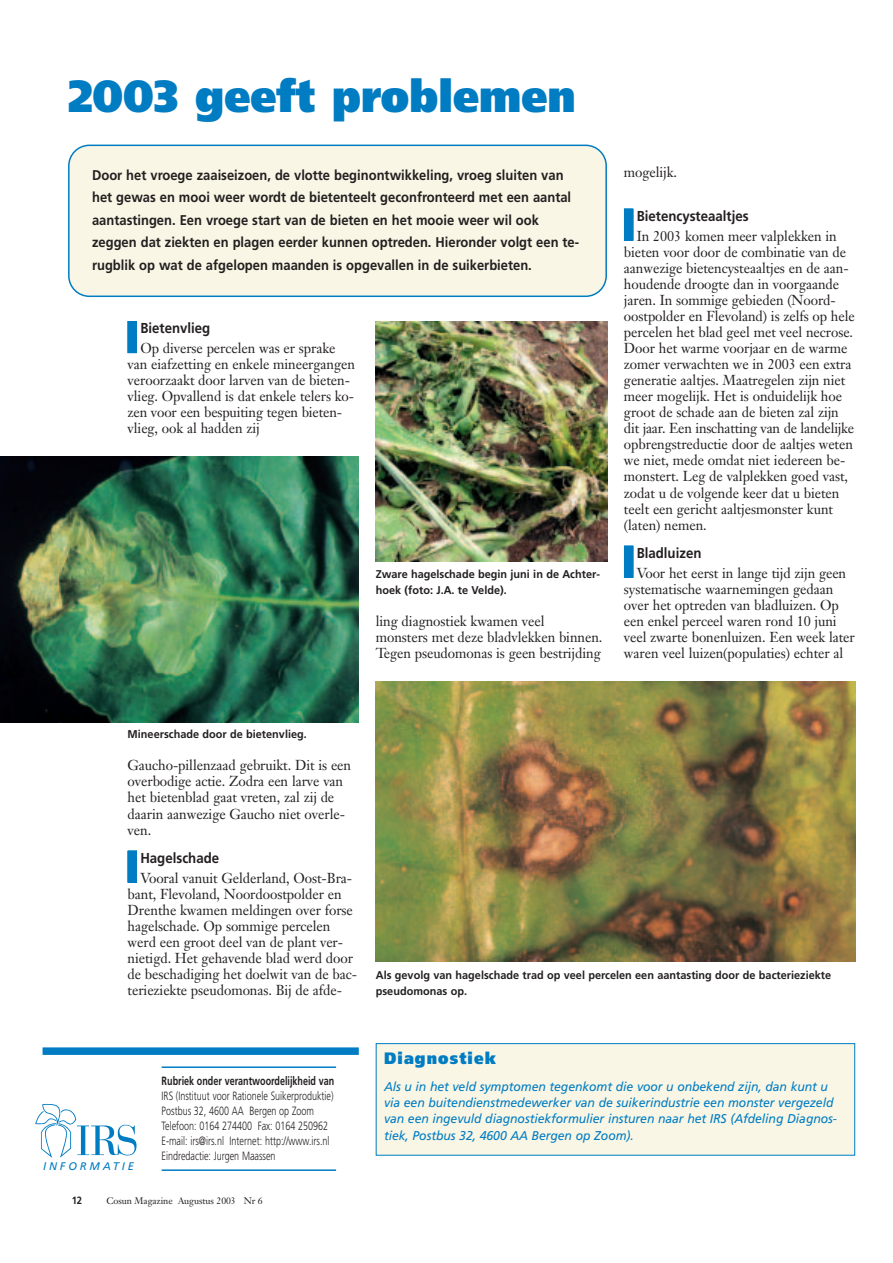
<style>
.page{position:relative;width:893px;height:1263px;background:#fff}
.page>*{position:absolute;margin:0;border:0;box-sizing:border-box;transform-origin:0 0}
.t1{font:900 45px "Frutiger";color:#007cc2;scale:.92 1}
.t2{font:900 16.5px "Frutiger";letter-spacing:.075em;color:#007cc2;scale:.92 1}
.t3{font:700 14.4px "Frutiger";color:#231f20;scale:.92 1}
.t4{font:14.25px/16px "Janson Text";letter-spacing:-.005em;color:#231f20;scale:.96 1}
.t5{font:700 14.1px/22.5px "Frutiger";color:#231f20;scale:.92 1}
.t6{font:italic 12.75px/16px "Frutiger";letter-spacing:-.005em;color:#007cc2;scale:.96 1}
.t7{font:300 12px/15px "Frutiger";color:#231f20;scale:.75 1}
.t8{font:700 12px "Frutiger";color:#231f20;scale:.75 1}
.t9{font:700 11.25px/16px "Frutiger";color:#231f20}
.t10{font:italic 11.1px "Frutiger";letter-spacing:.26em;color:#007cc2}
.t11{font:700 10.5px "Frutiger";color:#231f20;scale:.9 1}
.t12{font:9.3px "Janson Text";letter-spacing:-.005em;color:#231f20}
</style>
<div class="page">
<svg style="left:35px;top:1104px;width:102px;height:54px"></svg>
<hr style="left:162px;top:1169px;width:174px;height:2px;background:#007cc2">
<hr style="left:162px;top:1066px;width:174px;height:2px;background:#007cc2">
<div style="left:43px;top:1047px;width:316px;height:8px;background:#007cc2"></div>
<div style="left:68px;top:145px;width:539px;height:152px;background:#f9f6e6"></div>
<div style="left:128px;top:321px;width:9px;height:32px;background:#007cc2"></div>
<div style="left:128px;top:851px;width:9px;height:32px;background:#007cc2"></div>
<img style="left:0;top:457px;width:359px;height:265px">
<div style="left:624px;top:209px;width:9px;height:32px;background:#007cc2"></div>
<div style="left:624px;top:546px;width:9px;height:32px;background:#007cc2"></div>
<img style="left:376px;top:321px;width:231px;height:241px">
<img style="left:376px;top:682px;width:479px;height:280px">
<div style="left:376px;top:1044px;width:478px;height:111px;background:#f9f6e6"></div>
<div style="left:376px;top:1043px;width:479px;height:113px;border:1px solid #007cc2"></div>
<h1 class="t1" style="left:68px;top:79px;width:553px">2003 geeft problemen</h1>
<p class="t5" style="left:92px;top:165px;width:531px">Door het vroege zaaiseizoen, de vlotte beginontwikkeling, vroeg sluiten van het gewas en mooi weer wordt de bietenteelt geconfronteerd met een aantal aantastingen. Een vroege start van de bieten en het mooie weer wil ook zeggen dat ziekten en plagen eerder kunnen optreden. Hieronder volgt een te&shy;rugblik op wat de afgelopen maanden is opgevallen in de suikerbieten.</p>
<p class="t3" style="left:140px;top:322px;width:78px">Bietenvlieg</p>
<p class="t4" style="left:128px;top:342px;width:238px;text-indent:13px">Op diverse percelen was er sprake van eiafzetting en enkele mineergangen veroorzaakt door larven van de bieten&shy;vlieg. Opvallend is dat enkele telers ko&shy;zen voor een bespuiting tegen bieten&shy;vlieg, ook al hadden zij</p>
<p class="t9" style="left:376px;top:567px;width:226px">Zware hagelschade begin juni in de Achter&shy;hoek (foto: J.A. te Velde).</p>
<p class="t4" style="left:376px;top:614px;width:237px">ling diagnostiek kwamen veel<br>monsters met deze bladvlekken binnen.<br>Tegen pseudomonas is geen bestrijding</p>
<p class="t4" style="left:624px;top:165px;width:57px">mogelijk.</p>
<p class="t3" style="left:636px;top:210px;width:123px">Bietencysteaaltjes</p>
<p class="t4" style="left:624px;top:229px;width:242px;text-indent:13px">In 2003 komen meer valplekken in bieten voor door de combinatie van de aanwezige bietencysteaaltjes en de aan&shy;houdende droogte dan in voorgaande jaren. In sommige gebieden (Noord&shy;oostpolder en Flevoland) is zelfs op hele percelen het blad geel met veel necrose.<br>Door het warme voorjaar en de warme zomer verwachten we in 2003 een extra generatie aaltjes. Maatregelen zijn niet meer mogelijk. Het is onduidelijk hoe groot de schade aan de bieten zal zijn dit jaar. Een inschatting van de landelijke opbrengstreductie door de aaltjes weten we niet, mede omdat niet iedereen be&shy;monstert. Leg de valplekken goed vast, zodat u de volgende keer dat u bieten teelt een gericht aaltjesmonster kunt (laten) nemen.</p>
<p class="t3" style="left:636px;top:547px;width:72px">Bladluizen</p>
<p class="t4" style="left:624px;top:566px;width:242px;text-indent:13px">Voor het eerst in lange tijd zijn geen systematische waarnemingen gedaan over het optreden van bladluizen. Op een enkel perceel waren rond 10 juni veel zwarte bonenluizen. Een week later waren veel luizen(populaties) echter al</p>
<p class="t9" style="left:128px;top:727px;width:181px">Mineerschade door de bietenvlieg.</p>
<p class="t4" style="left:128px;top:759px;width:234px">Gaucho-pillenzaad gebruikt. Dit is een overbodige actie. Zodra een larve van het bietenblad gaat vreten, zal zij de daarin aanwezige Gaucho niet overle&shy;ven.</p>
<p class="t3" style="left:140px;top:852px;width:87px">Hagelschade</p>
<p class="t4" style="left:128px;top:871px;width:240px;text-indent:13px">Vooral vanuit Gelderland, Oost-Bra&shy;bant, Flevoland, Noordoostpolder en Drenthe kwamen meldingen over forse hagelschade. Op sommige percelen werd een groot deel van de plant ver&shy;nietigd. Het gehavende blad werd door de beschadiging het doelwit van de bac&shy;terieziekte pseudomonas. Bij de afde-</p>
<p class="t9" style="left:376px;top:968px;width:457px">Als gevolg van hagelschade trad op veel percelen een aantasting door de bacterieziekte pseudomonas op.</p>
<p class="t10" style="left:43px;top:1162px;width:92px">INFORMATIE</p>
<p class="t8" style="left:162px;top:1076px;width:232px">Rubriek onder verantwoordelijkheid van</p>
<p class="t7" style="left:162px;top:1089px;width:231px">IRS (Instituut voor Rationele Suikerproduktie)<br>Postbus 32, 4600 AA Bergen op Zoom Telefoon: 0164 274400 Fax: 0164 250962<br>E-mail: irs@irs.nl Internet: http://www.irs.nl Eindredactie: Jurgen Maassen</p>
<p class="t11" style="left:72px;top:1196px;width:13px">12</p>
<p class="t12" style="left:106px;top:1197px;width:158px">Cosun Magazine Augustus 2003 Nr 6</p>
<p class="t2" style="left:384px;top:1052px;width:123px">Diagnostiek</p>
<p class="t6" style="left:384px;top:1080px;width:473px">Als u in het veld symptomen tegenkomt die voor u onbekend zijn, dan kunt u via een buitendienstmedewerker van de suikerindustrie een monster vergezeld van een ingevuld diagnostiekformulier insturen naar het IRS (Afdeling Diagnos&shy;tiek, Postbus 32, 4600 AA Bergen op Zoom).</p>
</div>
